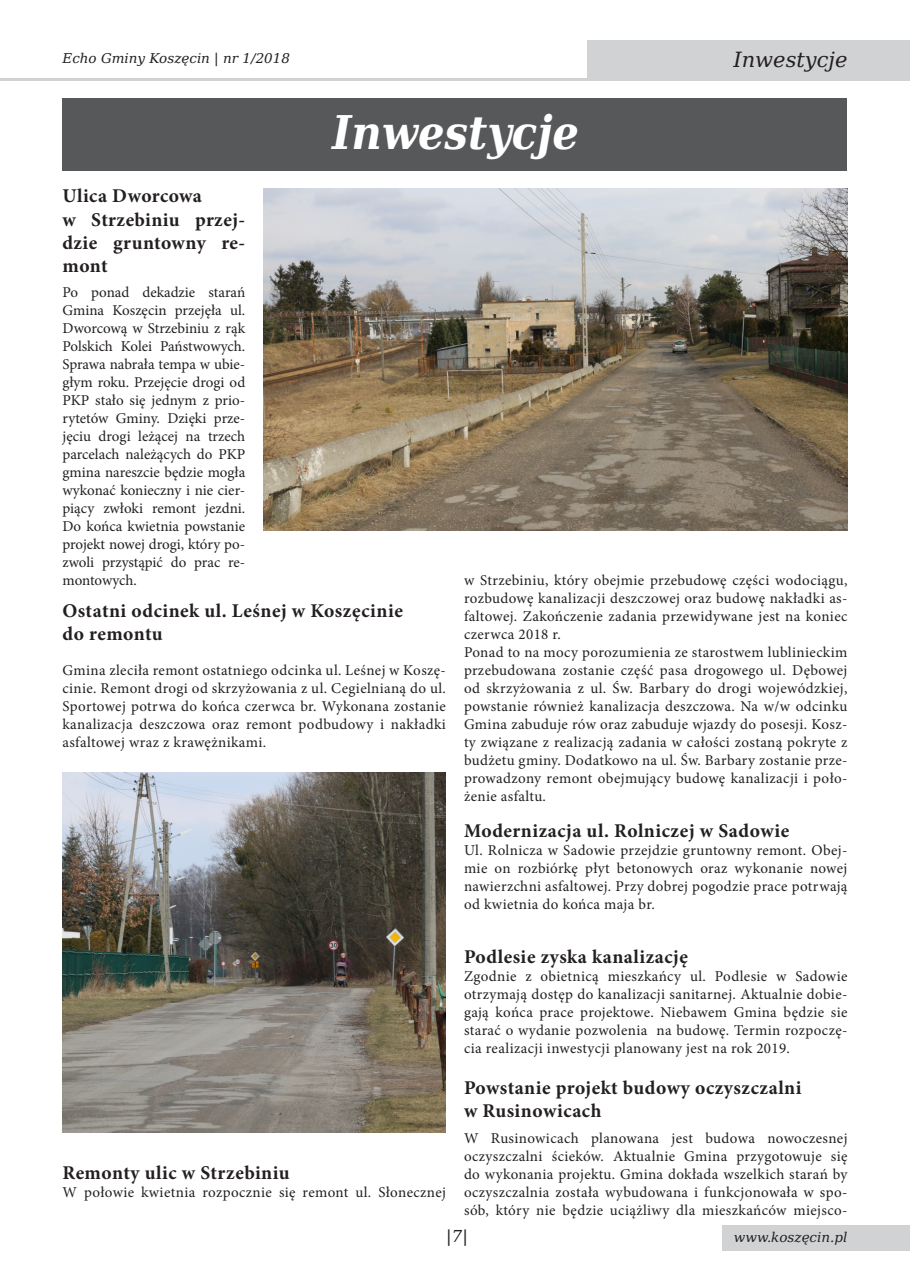
<style>
.page{position:relative;width:910px;height:1280px;background:#fff}
.page>*{position:absolute;margin:0;border:0;box-sizing:border-box;transform-origin:0 0}
.t1{font:italic 700 46.5px "DejaVu Serif Condensed";color:#fff}
.t2{font:italic 21px "DejaVu Serif";color:#231f20}
.t3{font:700 19.5px/23.4px "Minion Pro";letter-spacing:.025em;color:#231f20}
.t4{font:italic 16.5px "DejaVu Serif";color:#231f20}
.t5{font:15px/18px "Minion Pro";letter-spacing:.025em;color:#231f20;text-align:justify}
.t6{font:italic 13.5px "DejaVu Serif";color:#231f20}
</style>
<div class="page">
<div style="left:587px;top:40px;width:323px;height:41px;background:#d1d2d4"></div>
<div style="left:722px;top:1225px;width:188px;height:26px;background:#d1d2d4"></div>
<hr style="left:9px;top:78px;width:640px;height:3px;background:#d1d2d4">
<svg style="left:0;top:78px;width:9px;height:3px"></svg>
<img style="left:63px;top:772px;width:383px;height:360px">
<img style="left:263px;top:189px;width:584px;height:342px">
<div style="left:63px;top:99px;width:784px;height:72px;background:#57585a"></div>
<p class="t6" style="left:63px;top:48px;width:229px">Echo Gminy Koszęcin | nr 1/2018</p>
<h1 class="t1" style="left:332px;top:96px;width:248px">Inwestycje</h1>
<h2 class="t2" style="left:733px;top:44px;width:116px">Inwestycje</h2>
<h3 class="t3" style="left:63px;top:184px;width:184px">Ulica Dworcowa<br>w Strzebiniu przej&shy;dzie gruntowny re&shy;mont</h3>
<p class="t5" style="left:63px;top:283px;width:184px">Po ponad dekadzie starań Gmina Koszęcin przejęła ul.<br>Dworcową w Strzebiniu z rąk Polskich Kolei Państwowych.<br>Sprawa nabrała tempa w ubie‑ głym roku. Przejęcie drogi od PKP stało się jednym z prio‑ rytetów Gminy. Dzięki prze‑ jęciu drogi leżącej na trzech parcelach należących do PKP gmina nareszcie będzie mogła wykonać konieczny i nie cier‑ piący zwłoki remont jezdni.<br>Do końca kwietnia powstanie projekt nowej drogi, który po‑ zwoli przystąpić do prac re‑ montowych.</p>
<h3 class="t3" style="left:63px;top:599px;width:342px">Ostatni odcinek ul. Leśnej w Koszęcinie do remontu</h3>
<p class="t5" style="left:63px;top:661px;width:385px">Gmina zleciła remont ostatniego odcinka ul. Leśnej w Koszę‑ cinie. Remont drogi od skrzyżowania z ul. Cegielnianą do ul.<br>Sportowej potrwa do końca czerwca br. Wykonana zostanie kanalizacja deszczowa oraz remont podbudowy i nakładki asfaltowej wraz z krawężnikami.</p>
<h3 class="t3" style="left:63px;top:1160px;width:229px">Remonty ulic w Strzebiniu</h3>
<p class="t5" style="left:63px;top:1183px;width:385px">W połowie kwietnia rozpocznie się remont ul. Słonecznej</p>
<p class="t5" style="left:464px;top:571px;width:385px;text-align:left">w Strzebiniu, który obejmie przebudowę części wodociągu, rozbudowę kanalizacji deszczowej oraz budowę nakładki as‑ faltowej. Zakończenie zadania przewidywane jest na koniec czerwca 2018 r.<br>Ponad to na mocy porozumienia ze starostwem lublinieckim przebudowana zostanie część pasa drogowego ul. Dębowej od skrzyżowania z ul. Św. Barbary do drogi wojewódzkiej, powstanie również kanalizacja deszczowa. Na w/w odcinku Gmina zabuduje rów oraz zabuduje wjazdy do posesji. Kosz‑ ty związane z realizacją zadania w całości zostaną pokryte z budżetu gminy. Dodatkowo na ul. Św. Barbary zostanie prze‑ prowadzony remont obejmujący budowę kanalizacji i poło‑ żenie asfaltu.</p>
<h3 class="t3" style="left:464px;top:818px;width:327px">Modernizacja ul. Rolniczej w Sadowie</h3>
<p class="t5" style="left:464px;top:841px;width:385px">Ul. Rolnicza w Sadowie przejdzie gruntowny remont. Obej‑ mie on rozbiórkę płyt betonowych oraz wykonanie nowej nawierzchni asfaltowej. Przy dobrej pogodzie prace potrwają od kwietnia do końca maja br.</p>
<h3 class="t3" style="left:464px;top:944px;width:225px">Podlesie zyska kanalizację</h3>
<p class="t5" style="left:464px;top:967px;width:385px">Zgodnie z obietnicą mieszkańcy ul. Podlesie w Sadowie otrzymają dostęp do kanalizacji sanitarnej. Aktualnie dobie‑ gają końca prace projektowe. Niebawem Gmina będzie sie starać o wydanie pozwolenia na budowę. Termin rozpoczę‑ cia realizacji inwestycji planowany jest na rok 2019.</p>
<h3 class="t3" style="left:464px;top:1076px;width:339px">Powstanie projekt budowy oczyszczalni w Rusinowicach</h3>
<p class="t5" style="left:464px;top:1129px;width:385px">W Rusinowicach planowana jest budowa nowoczesnej oczyszczalni ścieków. Aktualnie Gmina przygotowuje się do wykonania projektu. Gmina dokłada wszelkich starań by oczyszczalnia została wybudowana i funkcjonowała w spo‑ sób, który nie będzie uciążliwy dla mieszkańców miejsco‑</p>
<p class="t4" style="left:446px;top:1224px;width:23px">|7|</p>
<p class="t6" style="left:734px;top:1227px;width:115px">www.koszęcin.pl</p>
</div>
